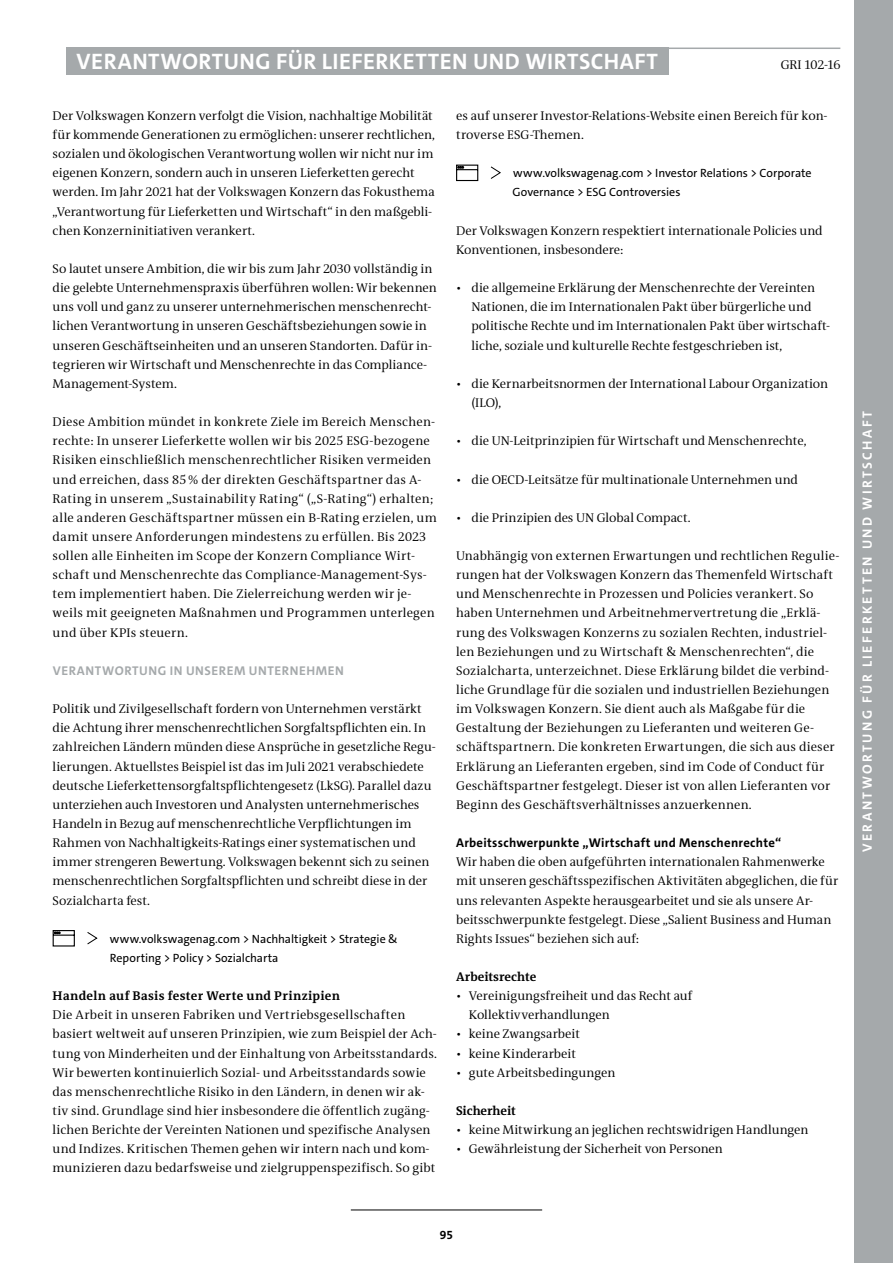
<style>
.page{position:relative;width:893px;height:1263px;background:#fff}
.page>*{position:absolute;margin:0;border:0;box-sizing:border-box;transform-origin:0 0}
.t1{font:700 22.5px "VWAG The Sans";letter-spacing:.02em;color:#fff}
.t2{font:700 13.5px "VWAG The Sans";letter-spacing:.18em;color:#fff}
.FT_schwarz_NFB{font:12.75px/19.2px "VWAG The Antiqua";letter-spacing:.005em;color:#000}
.FT_schwarz{font:12.75px/19.2px "VWAG The Antiqua";letter-spacing:.015em;color:#000}
.FT_schwarz_NFB-2{font:12.75px/19.2px "VWAG The Antiqua";letter-spacing:.025em;color:#000}
.SL_schwarz_ohne_Abst{font:700 12.75px "VWAG The Sans";letter-spacing:.02em;color:#000}
.SL_schwarz_NFB{font:700 12.75px "VWAG The Sans";letter-spacing:.045em;color:#a5a9ab}
.FT_schwarz_NFB-3{font:700 12.75px "VWAG The Antiqua";letter-spacing:-.005em;color:#000}
.FT_schwarz_oGR{font:12.75px "VWAG The Antiqua";letter-spacing:-.02em;color:#000}
.Verweis_NFB{font:12px/19.2px "VWAG The Sans";color:#000}
.t3{font:700 12px "VWAG The Sans";color:#000}
.s1{font-weight:700}
</style>
<div class="page">
<div style="left:66px;top:48px;width:602px;height:27px;background:#a5a9ab"></div>
<hr style="left:95px;top:48px;width:745px;height:1px;background:#a5a9ab">
<svg style="left:52px;top:930px;width:23px;height:17px"></svg>
<svg style="left:87px;top:932px;width:11px;height:13px"></svg>
<svg style="left:456px;top:164px;width:23px;height:18px"></svg>
<svg style="left:490px;top:166px;width:11px;height:13px"></svg>
<hr style="left:351px;top:1209px;width:191px;height:1px;background:#000">
<div style="left:855px;top:0;width:38px;height:1263px;background:#a5a9ab"></div>
<h1 class="t1" style="left:77px;top:47px;width:583px">VERANTWORTUNG FÜR LIEFERKETTEN UND WIRTSCHAFT</h1>
<p class="FT_schwarz_oGR" style="left:781px;top:57px;width:61px">GRI 102-16</p>
<p class="FT_schwarz_NFB" style="left:53px;top:106px;width:384px">Der Volkswagen Konzern verfolgt die Vision, nachhaltige Mobilität für kommende Generationen zu ermöglichen: unserer rechtlichen, sozialen und ökologischen Verantwortung wollen wir nicht nur im eigenen Konzern, sondern auch in unseren Lieferketten gerecht werden. Im Jahr 2021 hat der Volkswagen Konzern das Fokusthema „Verantwortung für Lieferketten und Wirtschaft“ in den maßgebli&shy;chen Konzerninitiativen verankert.</p>
<p class="FT_schwarz_NFB" style="left:53px;top:259px;width:386px">So lautet unsere Ambition, die wir bis zum Jahr 2030 vollständig in die gelebte Unternehmenspraxis überführen wollen: Wir bekennen uns voll und ganz zu unserer unternehmerischen menschenrecht&shy;lichen Verantwortung in unseren Geschäftsbeziehungen sowie in unseren Geschäftseinheiten und an unseren Standorten. Dafür in&shy;tegrieren wir Wirtschaft und Menschenrechte in das Compliance-Management-System.</p>
<p class="FT_schwarz_NFB-2" style="left:53px;top:412px;width:386px">Diese Ambition mündet in konkrete Ziele im Bereich Menschen&shy;rechte: In unserer Lieferkette wollen wir bis 2025 ESG-bezogene Risiken einschließlich menschenrechtlicher Risiken vermeiden und erreichen, dass 85% der direkten Geschäftspartner das A-Rating in unserem „Sustainability Rating“ („S-Rating“) erhalten; alle anderen Geschäftspartner müssen ein B-Rating erzielen, um damit unsere Anforderungen mindestens zu erfüllen. Bis 2023 sollen alle Einheiten im Scope der Konzern Compliance Wirt&shy;schaft und Menschenrechte das Compliance-Management-Sys&shy;tem implementiert haben. Die Zielerreichung werden wir je&shy;weils mit geeigneten Maßnahmen und Programmen unterlegen und über KPIs steuern.</p>
<p class="SL_schwarz_NFB" style="left:53px;top:662px;width:293px">VERANTWORTUNG IN UNSEREM UNTERNEHMEN</p>
<p class="FT_schwarz_NFB" style="left:53px;top:699px;width:385px">Politik und Zivilgesellschaft fordern von Unternehmen verstärkt die Achtung ihrer menschenrechtlichen Sorgfaltspflichten ein. In zahlreichen Ländern münden diese Ansprüche in gesetzliche Regu&shy;lierungen. Aktuellstes Beispiel ist das im Juli 2021 verabschiedete deutsche Lieferkettensorgfaltspflichtengesetz (LkSG). Parallel dazu unterziehen auch Investoren und Analysten unternehmerisches Handeln in Bezug auf menschenrechtliche Verpflichtungen im Rahmen von Nachhaltigkeits-Ratings einer systematischen und immer strengeren Bewertung. Volkswagen bekennt sich zu seinen menschenrechtlichen Sorgfaltspflichten und schreibt diese in der Sozialcharta fest.</p>
<p class="Verweis_NFB" style="left:110px;top:929px;width:289px">www.volkswagenag.com &gt; Nachhaltigkeit &gt; Strategie &amp;<br>Reporting &gt; Policy &gt; Sozialcharta</p>
<p class="FT_schwarz" style="left:53px;top:986px;width:386px"><span class="s1">Handeln auf Basis fester Werte und Prinzipien<br></span>Die Arbeit in unseren Fabriken und Vertriebsgesellschaften basiert weltweit auf unseren Prinzipien, wie zum Beispiel der Ach&shy;tung von Minderheiten und der Einhaltung von Arbeitsstandards.<br>Wir bewerten kontinuierlich Sozial- und Arbeitsstandards sowie das menschenrechtliche Risiko in den Ländern, in denen wir ak&shy;tiv sind. Grundlage sind hier insbesondere die öffentlich zugäng&shy;lichen Berichte der Vereinten Nationen und spezifische Analysen und Indizes. Kritischen Themen gehen wir intern nach und kom&shy;munizieren dazu bedarfsweise und zielgruppenspezifisch. So gibt</p>
<p class="FT_schwarz" style="left:456px;top:106px;width:372px">es auf unserer Investor-Relations-Website einen Bereich für kon&shy;troverse ESG-Themen.</p>
<p class="Verweis_NFB" style="left:513px;top:164px;width:300px">www.volkswagenag.com &gt; Investor Relations &gt; Corporate</p>
<p class="Verweis_NFB" style="left:513px;top:183px;width:169px">Governance &gt; ESG Controversies</p>
<p class="FT_schwarz_NFB" style="left:456px;top:221px;width:368px">Der Volkswagen Konzern respektiert internationale Policies und<br>Konventionen, insbesondere:</p>
<p class="FT_schwarz_NFB" style="left:471px;top:278px;width:359px;text-indent:-15px">• die allgemeine Erklärung der Menschenrechte der Vereinten Nationen, die im Internationalen Pakt über bürgerliche und politische Rechte und im Internationalen Pakt über wirtschaft&shy;liche, soziale und kulturelle Rechte festgeschrieben ist,</p>
<p class="FT_schwarz_NFB" style="left:471px;top:374px;width:358px;text-indent:-15px">• die Kernarbeitsnormen der International Labour Organization (ILO),</p>
<p class="FT_schwarz_NFB" style="left:456px;top:431px;width:352px">• die UN-Leitprinzipien für Wirtschaft und Menschenrechte,</p>
<p class="FT_schwarz_NFB" style="left:456px;top:470px;width:343px">• die OECD-Leitsätze für multinationale Unternehmen und</p>
<p class="FT_schwarz_NFB" style="left:456px;top:508px;width:236px">• die Prinzipien des UN Global Compact.</p>
<p class="FT_schwarz_NFB" style="left:456px;top:546px;width:385px">Unabhängig von externen Erwartungen und rechtlichen Regulie&shy;rungen hat der Volkswagen Konzern das Themenfeld Wirtschaft und Menschenrechte in Prozessen und Policies verankert. So haben Unternehmen und Arbeitnehmervertretung die „Erklä&shy;rung des Volkswagen Konzerns zu sozialen Rechten, industriel&shy;len Beziehungen und zu Wirtschaft &amp; Menschenrechten“, die Sozialcharta, unterzeichnet. Diese Erklärung bildet die verbind&shy;liche Grundlage für die sozialen und industriellen Beziehungen im Volkswagen Konzern. Sie dient auch als Maßgabe für die Gestaltung der Beziehungen zu Lieferanten und weiteren Ge&shy;schäftspartnern. Die konkreten Erwartungen, die sich aus dieser Erklärung an Lieferanten ergeben, sind im Code of Conduct für Geschäftspartner festgelegt. Dieser ist von allen Lieferanten vor Beginn des Geschäftsverhältnisses anzuerkennen.</p>
<p class="SL_schwarz_ohne_Abst" style="left:456px;top:835px;width:327px">Arbeitsschwerpunkte „Wirtschaft und Menschenrechte“</p>
<p class="FT_schwarz_NFB" style="left:456px;top:852px;width:384px">Wir haben die oben aufgeführten internationalen Rahmenwerke mit unseren geschäftsspezifischen Aktivitäten abgeglichen, die für uns relevanten Aspekte herausgearbeitet und sie als unsere Ar&shy;beitsschwerpunkte festgelegt. Diese „Salient Business and Human Rights Issues“ beziehen sich auf:</p>
<p class="FT_schwarz_NFB-3" style="left:456px;top:968px;width:82px">Arbeitsrechte</p>
<p class="FT_schwarz_NFB" style="left:469px;top:986px;width:225px;text-indent:-13px">• Vereinigungsfreiheit und das Recht auf<br>Kollektivverhandlungen</p>
<p class="FT_schwarz_NFB" style="left:456px;top:1025px;width:125px">• keine Zwangsarbeit</p>
<p class="FT_schwarz_NFB" style="left:456px;top:1044px;width:121px">• keine Kinderarbeit</p>
<p class="FT_schwarz_NFB" style="left:456px;top:1063px;width:161px">• gute Arbeitsbedingungen</p>
<p class="FT_schwarz_NFB-3" style="left:456px;top:1102px;width:61px">Sicherheit</p>
<p class="FT_schwarz_NFB" style="left:456px;top:1120px;width:354px">• keine Mitwirkung an jeglichen rechtswidrigen Handlungen</p>
<p class="FT_schwarz_NFB" style="left:456px;top:1139px;width:268px">• Gewährleistung der Sicherheit von Personen</p>
<p class="t2" style="left:858px;top:852px;width:443px;rotate:-90deg">VERANTWORTUNG FÜR LIEFERKETTEN UND WIRTSCHAFT</p>
<p class="t3" style="left:440px;top:1227px;width:15px">95</p>
</div>
